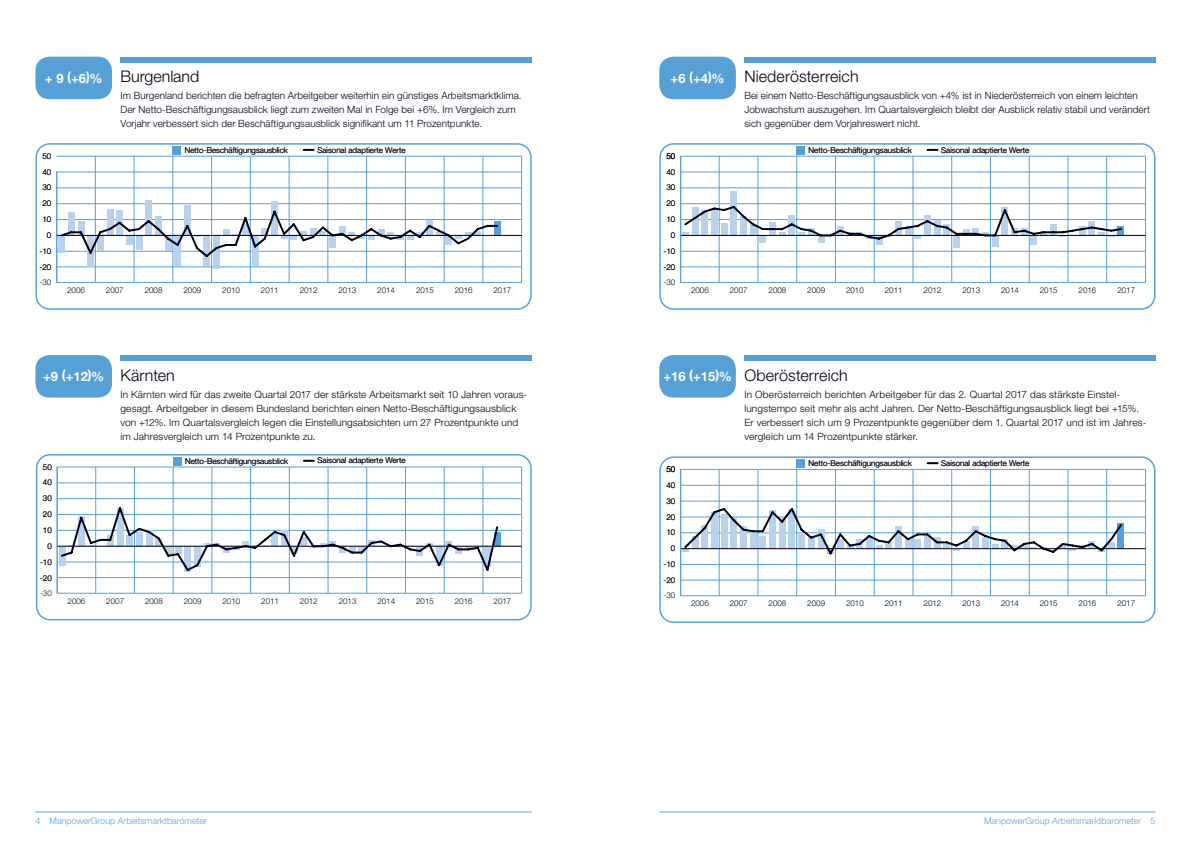
<style>
.page{position:relative;width:1191px;height:842px;background:#fff}
.page>*{position:absolute;margin:0;border:0;box-sizing:border-box;transform-origin:0 0}
.t1{font:300 16px "Helvetica Neue LT Std";letter-spacing:.005em;color:#000015}
.t2{font:700 13px "Helvetica Neue LT Std";color:#fff}
.t3{font:300 10px/14px "Helvetica Neue LT Std";letter-spacing:.01em;color:#000015}
.t4{font:300 9px "Helvetica Neue LT Std";color:#56a0d5}
.t5{font:300 8px/15.8px "Helvetica Neue LT Std";color:#000015;text-align:right}
.s1{font-weight:700;font-size:13px;color:#fff}
</style>
<div class="page">
<hr style="left:35px;top:812px;width:496px;height:1px;background:#56a0d5">
<hr style="left:659px;top:812px;width:496px;height:1px;background:#56a0d5">
<div style="left:120px;top:57px;width:411px;height:5px;background:#56a0d5"></div>
<div style="left:659px;top:57px;width:77px;height:42px;background:#56a0d5;border-radius:14px"></div>
<div style="left:35px;top:57px;width:77px;height:42px;background:#56a0d5;border-radius:14px"></div>
<div style="left:744px;top:57px;width:411px;height:5px;background:#56a0d5"></div>
<svg style="left:659px;top:143px;width:496px;height:167px"></svg>
<div style="left:730px;top:191px;width:7px;height:44px;background:#b8d2ec"></div>
<div style="left:759px;top:235px;width:7px;height:8px;background:#b8d2ec"></div>
<div style="left:817px;top:235px;width:7px;height:8px;background:#b8d2ec"></div>
<div style="left:875px;top:235px;width:7px;height:10px;background:#b8d2ec"></div>
<div style="left:953px;top:235px;width:7px;height:13px;background:#b8d2ec"></div>
<div style="left:991px;top:235px;width:7px;height:12px;background:#b8d2ec"></div>
<div style="left:1030px;top:235px;width:7px;height:10px;background:#b8d2ec"></div>
<div style="left:1117px;top:226px;width:7px;height:9px;background:#56a0d5"></div>
<hr style="left:680px;top:235px;width:465px;height:1px;background:#000015">
<svg style="left:682px;top:204px;width:441px;height:37px"></svg>
<hr style="left:680px;top:156px;width:1px;height:127px;background:#56a0d5">
<div style="left:659px;top:355px;width:77px;height:43px;background:#56a0d5;border-radius:14px"></div>
<div style="left:744px;top:355px;width:411px;height:6px;background:#56a0d5"></div>
<svg style="left:659px;top:456px;width:496px;height:167px"></svg>
<div style="left:1117px;top:523px;width:7px;height:26px;background:#56a0d5"></div>
<hr style="left:680px;top:548px;width:465px;height:1px;background:#000015">
<svg style="left:682px;top:506px;width:441px;height:50px"></svg>
<hr style="left:680px;top:469px;width:1px;height:127px;background:#56a0d5">
<div style="left:120px;top:355px;width:411px;height:6px;background:#56a0d5"></div>
<div style="left:35px;top:355px;width:77px;height:43px;background:#56a0d5;border-radius:14px"></div>
<svg style="left:36px;top:454px;width:495px;height:166px"></svg>
<div style="left:493px;top:532px;width:7px;height:14px;background:#56a0d5"></div>
<hr style="left:57px;top:546px;width:465px;height:1px;background:#000015">
<hr style="left:57px;top:467px;width:1px;height:126px;background:#56a0d5">
<svg style="left:59px;top:506px;width:440px;height:67px"></svg>
<svg style="left:35px;top:143px;width:496px;height:167px"></svg>
<hr style="left:57px;top:172px;width:1px;height:111px;background:#56a0d5">
<div style="left:58px;top:235px;width:7px;height:18px;background:#b8d2ec"></div>
<div style="left:87px;top:235px;width:7px;height:32px;background:#b8d2ec"></div>
<div style="left:145px;top:200px;width:7px;height:35px;background:#b8d2ec"></div>
<div style="left:174px;top:235px;width:7px;height:31px;background:#b8d2ec"></div>
<div style="left:184px;top:205px;width:7px;height:30px;background:#b8d2ec"></div>
<div style="left:203px;top:235px;width:7px;height:31px;background:#b8d2ec"></div>
<div style="left:213px;top:235px;width:7px;height:34px;background:#b8d2ec"></div>
<div style="left:252px;top:235px;width:7px;height:31px;background:#b8d2ec"></div>
<div style="left:271px;top:201px;width:7px;height:34px;background:#b8d2ec"></div>
<div style="left:493px;top:221px;width:7px;height:14px;background:#56a0d5"></div>
<hr style="left:56px;top:235px;width:466px;height:1px;background:#000015">
<hr style="left:56px;top:171px;width:1px;height:111px;background:#56a0d5">
<svg style="left:59px;top:209px;width:438px;height:50px"></svg>
<h2 class="t2" style="left:45px;top:70px;width:59px">+ 9 (+6)%</h2>
<h1 class="t1" style="left:670px;top:67px;width:189px"><span class="s1">+6 (+4)%</span> Niederösterreich</h1>
<p class="t3" style="left:744px;top:88px;width:407px">Bei einem Netto-Beschäftigungsausblick von +4% ist in Niederösterreich von einem leichten<br>Jobwachstum auszugehen. Im Quartalsvergleich bleibt der Ausblick relativ stabil und verändert sich gegenüber dem Vorjahreswert nicht.</p>
<p class="t5" style="left:808px;top:142px;width:105px">Netto-Beschäftigungsausblick</p>
<p class="t5" style="left:941px;top:142px;width:90px">Saisonal adaptierte Werte</p>
<h1 class="t1" style="left:120px;top:67px;width:80px">Burgenland</h1>
<p class="t3" style="left:120px;top:88px;width:402px">Im Burgenland berichten die befragten Arbeitgeber weiterhin ein günstiges Arbeitsmarktklima.<br>Der Netto-Beschäftigungsausblick liegt zum zweiten Mal in Folge bei +6%. Im Vergleich zum<br>Vorjahr verbessert sich der Beschäftigungsausblick signifikant um 11 Prozentpunkte.</p>
<p class="t5" style="left:185px;top:142px;width:105px">Netto-Beschäftigungsausblick</p>
<p class="t5" style="left:317px;top:142px;width:90px">Saisonal adaptierte Werte</p>
<p class="t5" style="left:40px;top:148px;width:13px">50<br>40<br>30<br>20<br>10<br>0 -10 -20</p>
<p class="t5" style="left:663px;top:148px;width:13px">50<br>40<br>30<br>20<br>10<br>0 -10 -20</p>
<p class="t5" style="left:40px;top:274px;width:13px">-30</p>
<p class="t5" style="left:67px;top:282px;width:19px">2006</p>
<p class="t5" style="left:106px;top:282px;width:19px">2007</p>
<p class="t5" style="left:145px;top:282px;width:19px">2008</p>
<p class="t5" style="left:183px;top:282px;width:19px">2009</p>
<p class="t5" style="left:222px;top:282px;width:19px">2010</p>
<p class="t5" style="left:261px;top:282px;width:19px">2011</p>
<p class="t5" style="left:300px;top:282px;width:19px">2012</p>
<p class="t5" style="left:338px;top:282px;width:19px">2013</p>
<p class="t5" style="left:377px;top:282px;width:19px">2014</p>
<p class="t5" style="left:416px;top:282px;width:19px">2015</p>
<p class="t5" style="left:455px;top:282px;width:19px">2016</p>
<p class="t5" style="left:493px;top:282px;width:19px">2017</p>
<p class="t5" style="left:663px;top:274px;width:13px">-30</p>
<p class="t5" style="left:691px;top:282px;width:19px">2006</p>
<p class="t5" style="left:730px;top:282px;width:19px">2007</p>
<p class="t5" style="left:768px;top:282px;width:19px">2008</p>
<p class="t5" style="left:807px;top:282px;width:19px">2009</p>
<p class="t5" style="left:846px;top:282px;width:19px">2010</p>
<p class="t5" style="left:885px;top:282px;width:19px">2011</p>
<p class="t5" style="left:923px;top:282px;width:19px">2012</p>
<p class="t5" style="left:962px;top:282px;width:19px">2013</p>
<p class="t5" style="left:1001px;top:282px;width:19px">2014</p>
<p class="t5" style="left:1039px;top:282px;width:19px">2015</p>
<p class="t5" style="left:1078px;top:282px;width:19px">2016</p>
<p class="t5" style="left:1117px;top:282px;width:19px">2017</p>
<h2 class="t2" style="left:43px;top:368px;width:63px">+9 (+12)%</h2>
<p class="t5" style="left:40px;top:459px;width:13px">50<br>40<br>30<br>20<br>10<br>0 -10 -20</p>
<h1 class="t1" style="left:120px;top:365px;width:56px">Kärnten</h1>
<p class="t3" style="left:120px;top:387px;width:408px">In Kärnten wird für das zweite Quartal 2017 der stärkste Arbeitsmarkt seit 10 Jahren voraus&shy;gesagt. Arbeitgeber in diesem Bundesland berichten einen Netto-Beschäftigungsausblick von +12%. Im Quartalsvergleich legen die Einstellungsabsichten um 27 Prozentpunkte und im Jahresvergleich um 14 Prozentpunkte zu.</p>
<p class="t5" style="left:185px;top:453px;width:105px">Netto-Beschäftigungsausblick</p>
<p class="t5" style="left:317px;top:452px;width:90px">Saisonal adaptierte Werte</p>
<h1 class="t1" style="left:663px;top:365px;width:186px"><span class="s1">+16 (+15)%</span> Oberösterreich</h1>
<p class="t3" style="left:744px;top:387px;width:404px">In Oberösterreich berichten Arbeitgeber für das 2. Quartal 2017 das stärkste Einstel&shy;lungstempo seit mehr als acht Jahren. Der Netto-Beschäftigungsausblick liegt bei +15%.<br>Er verbessert sich um 9 Prozentpunkte gegenüber dem 1. Quartal 2017 und ist im Jahres&shy;vergleich um 14 Prozentpunkte stärker.</p>
<p class="t5" style="left:808px;top:455px;width:105px">Netto-Beschäftigungsausblick</p>
<p class="t5" style="left:941px;top:455px;width:90px">Saisonal adaptierte Werte</p>
<p class="t5" style="left:663px;top:461px;width:13px">50<br>40<br>30<br>20<br>10<br>0 -10 -20</p>
<p class="t5" style="left:40px;top:585px;width:13px">-30</p>
<p class="t5" style="left:68px;top:593px;width:19px">2006</p>
<p class="t5" style="left:106px;top:593px;width:19px">2007</p>
<p class="t5" style="left:145px;top:593px;width:19px">2008</p>
<p class="t5" style="left:184px;top:593px;width:19px">2009</p>
<p class="t5" style="left:222px;top:593px;width:19px">2010</p>
<p class="t5" style="left:261px;top:593px;width:19px">2011</p>
<p class="t5" style="left:300px;top:593px;width:19px">2012</p>
<p class="t5" style="left:339px;top:593px;width:19px">2013</p>
<p class="t5" style="left:377px;top:593px;width:19px">2014</p>
<p class="t5" style="left:416px;top:593px;width:19px">2015</p>
<p class="t5" style="left:455px;top:593px;width:19px">2016</p>
<p class="t5" style="left:493px;top:593px;width:19px">2017</p>
<p class="t5" style="left:663px;top:587px;width:13px">-30</p>
<p class="t5" style="left:691px;top:595px;width:19px">2006</p>
<p class="t5" style="left:730px;top:595px;width:19px">2007</p>
<p class="t5" style="left:768px;top:595px;width:19px">2008</p>
<p class="t5" style="left:807px;top:595px;width:19px">2009</p>
<p class="t5" style="left:846px;top:595px;width:19px">2010</p>
<p class="t5" style="left:885px;top:595px;width:19px">2011</p>
<p class="t5" style="left:923px;top:595px;width:19px">2012</p>
<p class="t5" style="left:962px;top:595px;width:19px">2013</p>
<p class="t5" style="left:1001px;top:595px;width:19px">2014</p>
<p class="t5" style="left:1039px;top:595px;width:19px">2015</p>
<p class="t5" style="left:1078px;top:595px;width:19px">2016</p>
<p class="t5" style="left:1117px;top:595px;width:19px">2017</p>
<p class="t4" style="left:35px;top:815px;width:173px">4 ManpowerGroup Arbeitsmarktbarometer</p>
<p class="t4" style="left:984px;top:815px;width:173px">ManpowerGroup Arbeitsmarktbarometer 5</p>
</div>
